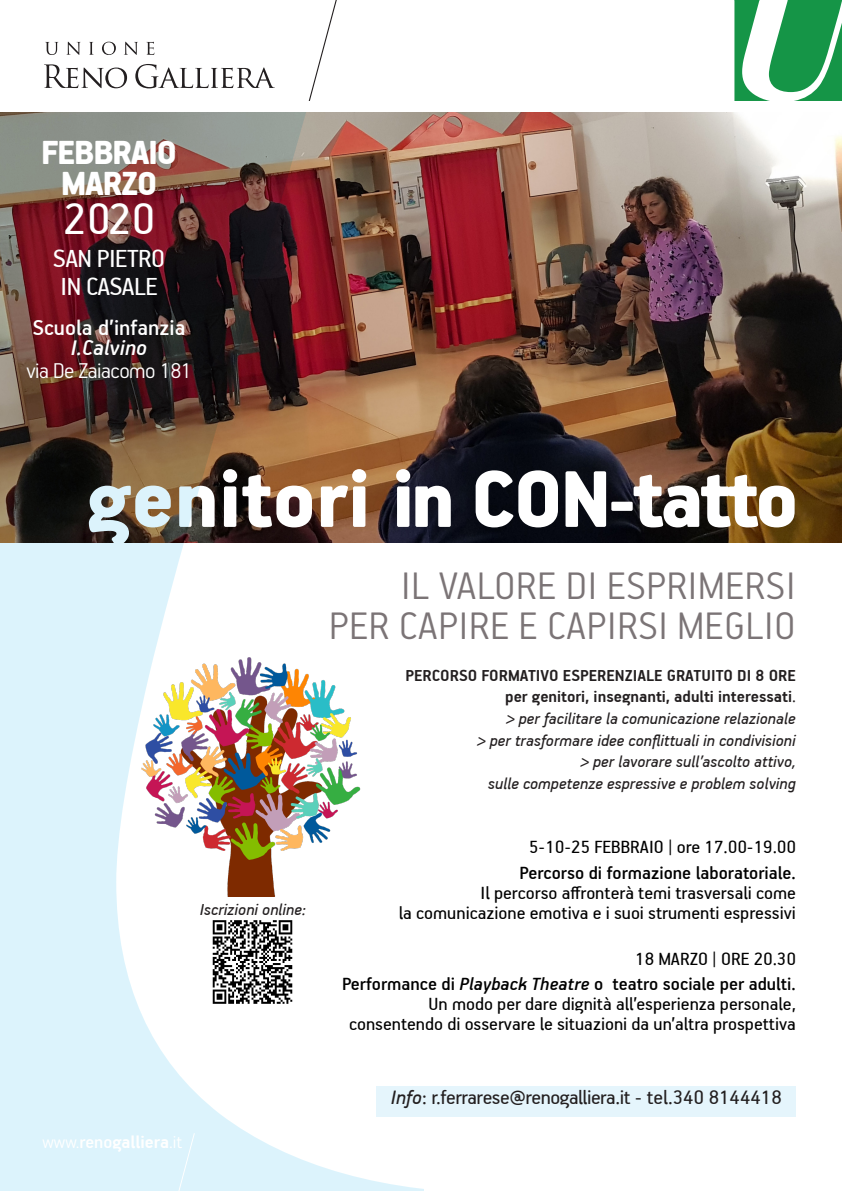
<style>
.page{position:relative;width:842px;height:1191px;background:#fff}
.page>*{position:absolute;margin:0;border:0;box-sizing:border-box;transform-origin:0 0}
.t1{font:900 90px "PF Handbook Pro";letter-spacing:-.02em;color:#fff}
.t2{font:49.3px "PF Handbook Pro";color:#fff}
.t3{font:300 43px/40px "PF Handbook Pro";letter-spacing:.02em;color:#7b7476;text-align:right}
.t4{font:900 37px/31px "PF Handbook Pro";letter-spacing:-.04em;color:#fff;text-align:center}
.t5{font:28px/27.9px "PF Handbook Pro";letter-spacing:-.02em;color:#fff}
.t6{font:500 24px "PF Handbook Pro";color:#fff}
.t7{font:300 24px "PF Handbook Pro";letter-spacing:-.02em;color:#fff}
.t8{font:italic 500 24px "PF Handbook Pro";color:#fff}
.t9{font:22px "PF Handbook Pro";letter-spacing:-.02em;color:#231f20}
.t10{font:20px/20px "PF Handbook Pro";color:#000;text-align:right}
.t11{font:500 20px/25.7px "PF Handbook Pro";color:#000;text-align:right}
.t12{font:700 19.6px "PF Handbook Pro";color:#fff}
.t13{font:italic 18px/21.6px "PF Handbook Pro";color:#231f20;text-align:right}
.s1{font-weight:300}
.s2{font-weight:500}
.s3{font-weight:700;font-style:normal}
.s4{font-style:normal}
.s5{font-weight:400}
.s6{font-style:italic}
</style>
<div class="page">
<img style="left:423px;top:113px;width:419px;height:430px">
<svg style="left:44px;top:64px;width:83px;height:24px"></svg>
<svg style="left:135px;top:64px;width:140px;height:24px"></svg>
<svg style="left:45px;top:42px;width:13px;height:13px"></svg>
<svg style="left:66px;top:42px;width:15px;height:13px"></svg>
<svg style="left:89px;top:42px;width:5px;height:13px"></svg>
<svg style="left:102px;top:42px;width:14px;height:13px"></svg>
<svg style="left:124px;top:42px;width:14px;height:13px"></svg>
<svg style="left:146px;top:42px;width:8px;height:13px"></svg>
<svg style="left:308px;top:0;width:29px;height:101px"></svg>
<svg style="left:734px;top:0;width:108px;height:101px"></svg>
<img style="left:0;top:113px;width:423px;height:1078px">
<div style="left:377px;top:1086px;width:419px;height:31px;background:#e5f5fc"></div>
<svg style="left:176px;top:1132px;width:19px;height:59px"></svg>
<h3 class="t4" style="left:41px;top:136px;width:138px">FEBBRAIO<br>MARZO</h3>
<h2 class="t2" style="left:63px;top:189px;width:93px">2020</h2>
<h3 class="t5" style="left:53px;top:244px;width:113px">SAN PIETRO<br>IN CASALE</h3>
<h3 class="t6" style="left:33px;top:312px;width:154px">Scuola d’infanzia</h3>
<h3 class="t8" style="left:71px;top:333px;width:78px">I.Calvino</h3>
<h3 class="t7" style="left:26px;top:356px;width:167px">via De Zaiacomo 181</h3>
<h1 class="t1" style="left:86px;top:445px;width:714px">genitori in CON-tatto</h1>
<p class="t13" style="left:200px;top:898px;width:108px">Iscrizioni online:</p>
<p class="t12" style="left:43px;top:1130px;width:141px"><span class="s1">www.</span><span class="s2">reno</span>galliera<span class="s1">.it</span></p>
<h3 class="t3" style="left:329px;top:564px;width:468px">IL VALORE DI ESPRIMERSI<br>PER CAPIRE E CAPIRSI MEGLIO</h3>
<p class="t13" style="left:405px;top:664px;width:392px"><span class="s3">PERCORSO FORMATIVO ESPERENZIALE GRATUITO DI 8 ORE per genitori, insegnanti, adulti interessati</span><span class="s4">.<br></span>&gt; per facilitare la comunicazione relazionale<br>&gt; per trasformare idee conflittuali in condivisioni<br>&gt; per lavorare sull’ascolto attivo,<br>sulle competenze espressive e problem solving</p>
<p class="t10" style="left:529px;top:836px;width:268px">5-10-25 FEBBRAIO | ore 17.00-19.00</p>
<p class="t11" style="left:520px;top:859px;width:278px">Percorso di formazione laboratoriale.</p>
<p class="t10" style="left:399px;top:882px;width:399px">Il percorso affronterà temi trasversali come<br>la comunicazione emotiva e i suoi strumenti espressivi</p>
<p class="t11" style="left:342px;top:944px;width:455px"><span class="s5">18 MARZO | ORE 20.30<br></span>Performance di <span class="s6">Playback Theatre</span> o teatro sociale per adulti.</p>
<p class="t10" style="left:349px;top:993px;width:448px">Un modo per dare dignità all’esperienza personale, consentendo di osservare le situazioni da un’altra prospettiva</p>
<p class="t9" style="left:391px;top:1083px;width:393px"><span class="s6">Info</span>: r.ferrarese@renogalliera.it - tel.340 8144418</p>
</div>
